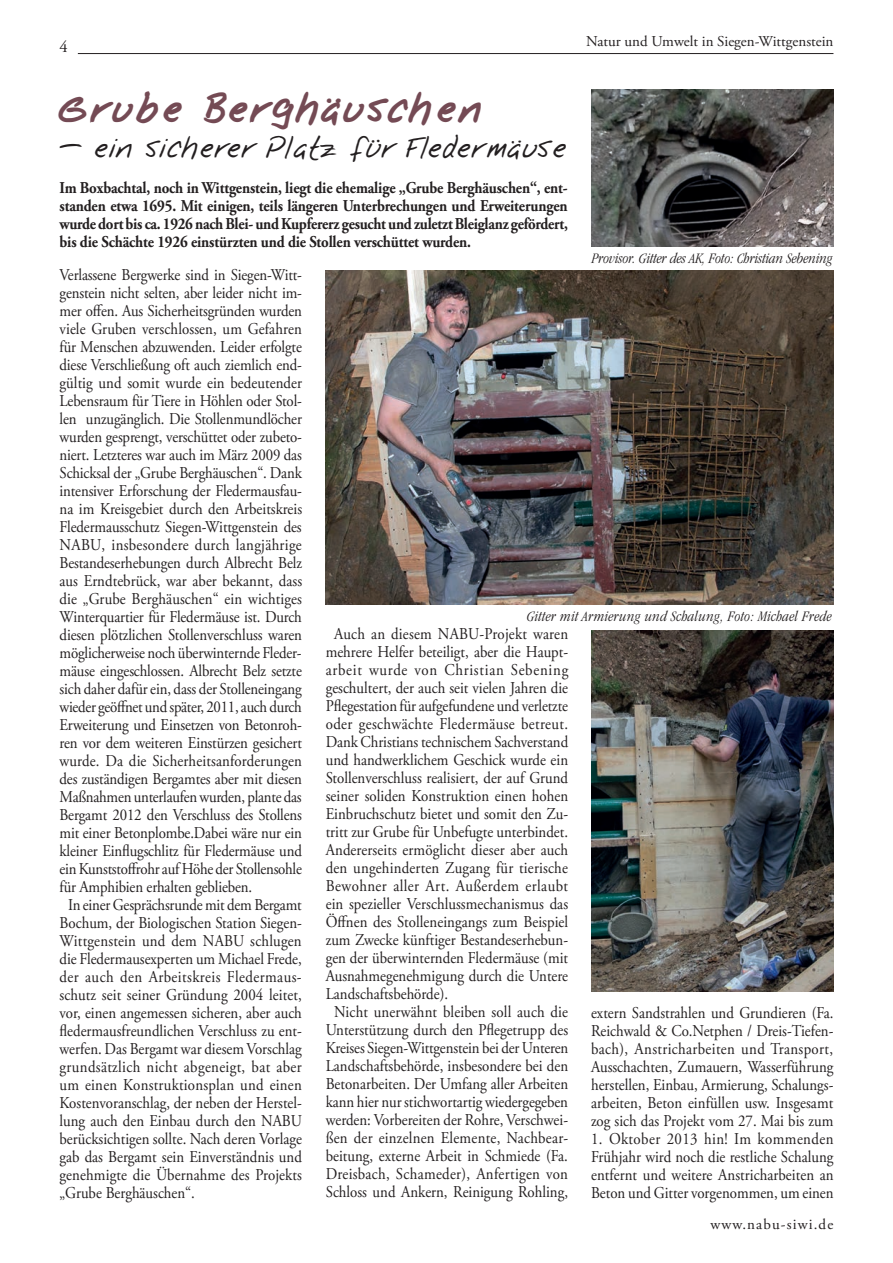
<style>
.page{position:relative;width:893px;height:1263px;background:#fff}
.page>*{position:absolute;margin:0;border:0;box-sizing:border-box;transform-origin:0 0}
.t1{font:700 36px "Nabu Note 4";color:#744a54}
.t2{font:27px "Nabu Note 4";color:#231f20}
.t3{font:16.5px/18px "Adobe Garamond Pro";color:#231f20;text-align:justify;scale:.9 1}
.t4{font:700 16.5px/18px "Adobe Garamond Pro";letter-spacing:-.01em;color:#231f20;text-align:justify;scale:.9 1}
.t5{font:16.5px "Adobe Garamond Pro";letter-spacing:.025em;color:#231f20;scale:.9 1}
.t6{font:16.5px "Adobe Garamond Pro";letter-spacing:.02em;color:#231f20;scale:.9 1}
.t7{font:16.5px "Adobe Garamond Pro";letter-spacing:.03em;color:#231f20;scale:.9 1}
.t8{font:16.5px "Adobe Garamond Pro";letter-spacing:-.02em;color:#231f20;scale:.9 1}
.t9{font:16.5px "Adobe Garamond Pro";letter-spacing:.05em;color:#231f20;scale:.9 1}
.t10{font:16.5px "Adobe Garamond Pro";color:#231f20}
.t11{font:italic 300 condensed 15px "Garamond";letter-spacing:.02em;color:#231f20}
.t12{font:italic 300 condensed 15px "Garamond";color:#231f20}
.t13{font:15px "Adobe Garamond Pro";color:#231f20}
.t14{font:15px "Adobe Garamond Pro";letter-spacing:.075em;color:#231f20}
</style>
<div class="page">
<hr style="left:78px;top:53px;width:755px;height:1px;background:#231f20">
<img style="left:325px;top:270px;width:508px;height:334px">
<img style="left:591px;top:630px;width:242px;height:362px">
<img style="left:591px;top:89px;width:242px;height:158px">
<p class="t10" style="left:60px;top:37px;width:10px">4</p>
<p class="t13" style="left:586px;top:32px;width:249px">Natur und Umwelt in Siegen-Wittgenstein</p>
<h1 class="t1" style="left:60px;top:89px;width:428px">Grube Berghäuschen</h1>
<h2 class="t2" style="left:60px;top:134px;width:510px">– ein sicherer Platz für Fledermäuse</h2>
<p class="t4" style="left:60px;top:179px;width:566px">Im Boxbachtal, noch in Wittgenstein, liegt die ehemalige „Grube Berghäuschen“, ent&shy;standen etwa 1695. Mit einigen, teils längeren Unterbrechungen und Erweiterungen wurde dort bis ca. 1926 nach Blei- und Kupfererz gesucht und zuletzt Bleiglanz gefördert, bis die Schächte 1926 einstürzten und die Stollen verschüttet wurden.</p>
<p class="t3" style="left:60px;top:266px;width:271px">Verlassene Bergwerke sind in Siegen-Witt-</p>
<p class="t3" style="left:60px;top:284px;width:271px">genstein nicht selten, aber leider nicht im-</p>
<p class="t3" style="left:60px;top:302px;width:271px">mer offen. Aus Sicherheitsgründen wurden</p>
<p class="t3" style="left:60px;top:320px;width:271px">viele Gruben verschlossen, um Gefahren</p>
<p class="t3" style="left:60px;top:338px;width:271px">für Menschen abzuwenden. Leider erfolgte</p>
<p class="t3" style="left:60px;top:356px;width:271px">diese Verschließung oft auch ziemlich end-</p>
<p class="t3" style="left:60px;top:374px;width:271px">gültig und somit wurde ein bedeutender</p>
<p class="t3" style="left:60px;top:392px;width:271px">Lebensraum für Tiere in Höhlen oder Stol-</p>
<p class="t3" style="left:60px;top:410px;width:271px">len unzugänglich. Die Stollenmundlöcher</p>
<p class="t3" style="left:60px;top:428px;width:271px">wurden gesprengt, verschüttet oder zubeto-</p>
<p class="t3" style="left:60px;top:446px;width:271px">niert. Letzteres war auch im März 2009 das</p>
<p class="t3" style="left:60px;top:464px;width:271px">Schicksal der „Grube Berghäuschen“. Dank</p>
<p class="t3" style="left:60px;top:482px;width:271px">intensiver Erforschung der Fledermausfau-</p>
<p class="t3" style="left:60px;top:500px;width:271px">na im Kreisgebiet durch den Arbeitskreis</p>
<p class="t3" style="left:60px;top:518px;width:271px">Fledermausschutz Siegen-Wittgenstein des</p>
<p class="t6" style="left:60px;top:535px;width:271px">NABU, insbesondere durch langjährige</p>
<p class="t3" style="left:60px;top:554px;width:271px">Bestandeserhebungen durch Albrecht Belz</p>
<p class="t3" style="left:60px;top:572px;width:271px">aus Erndtebrück, war aber bekannt, dass</p>
<p class="t3" style="left:60px;top:590px;width:271px">die „Grube Berghäuschen“ ein wichtiges</p>
<p class="t3" style="left:60px;top:608px;width:271px">Winterquartier für Fledermäuse ist. Durch</p>
<p class="t3" style="left:60px;top:626px;width:271px">diesen plötzlichen Stollenverschluss waren</p>
<p class="t3" style="left:60px;top:644px;width:271px">möglicherweise noch überwinternde Fleder-</p>
<p class="t3" style="left:60px;top:662px;width:271px">mäuse eingeschlossen. Albrecht Belz setzte</p>
<p class="t3" style="left:60px;top:680px;width:271px">sich daher dafür ein, dass der Stolleneingang</p>
<p class="t8" style="left:60px;top:697px;width:271px">wieder geöffnet und später, 2011, auch durch</p>
<p class="t3" style="left:60px;top:716px;width:271px">Erweiterung und Einsetzen von Betonroh-</p>
<p class="t3" style="left:60px;top:734px;width:271px">ren vor dem weiteren Einstürzen gesichert</p>
<p class="t3" style="left:60px;top:752px;width:271px">wurde. Da die Sicherheitsanforderungen</p>
<p class="t3" style="left:60px;top:770px;width:271px">des zuständigen Bergamtes aber mit diesen</p>
<p class="t3" style="left:60px;top:788px;width:271px">Maßnahmen unterlaufen wurden, plante das</p>
<p class="t3" style="left:60px;top:806px;width:271px">Bergamt 2012 den Verschluss des Stollens</p>
<p class="t3" style="left:60px;top:824px;width:271px">mit einer Betonplombe.Dabei wäre nur ein</p>
<p class="t3" style="left:60px;top:842px;width:271px">kleiner Einflugschlitz für Fledermäuse und</p>
<p class="t3" style="left:60px;top:860px;width:271px">ein Kunststoffrohr auf Höhe der Stollensohle</p>
<p class="t3" style="left:60px;top:878px;width:215px">für Amphibien erhalten geblieben.</p>
<p class="t3" style="left:68px;top:896px;width:261px">In einer Gesprächsrunde mit dem Bergamt</p>
<p class="t3" style="left:60px;top:914px;width:271px">Bochum, der Biologischen Station Siegen-</p>
<p class="t3" style="left:60px;top:932px;width:271px">Wittgenstein und dem NABU schlugen</p>
<p class="t3" style="left:60px;top:950px;width:271px">die Fledermausexperten um Michael Frede,</p>
<p class="t7" style="left:60px;top:967px;width:271px">der auch den Arbeitskreis Fledermaus-</p>
<p class="t3" style="left:60px;top:986px;width:271px">schutz seit seiner Gründung 2004 leitet,</p>
<p class="t3" style="left:60px;top:1004px;width:271px">vor, einen angemessen sicheren, aber auch</p>
<p class="t3" style="left:60px;top:1022px;width:271px">fledermausfreundlichen Verschluss zu ent-</p>
<p class="t3" style="left:60px;top:1040px;width:271px">werfen. Das Bergamt war diesem Vorschlag</p>
<p class="t5" style="left:60px;top:1057px;width:271px">grundsätzlich nicht abgeneigt, bat aber</p>
<p class="t3" style="left:60px;top:1076px;width:271px">um einen Konstruktionsplan und einen</p>
<p class="t3" style="left:60px;top:1094px;width:271px">Kostenvoranschlag, der neben der Herstel-</p>
<p class="t3" style="left:60px;top:1112px;width:271px">lung auch den Einbau durch den NABU</p>
<p class="t3" style="left:60px;top:1130px;width:271px">berücksichtigen sollte. Nach deren Vorlage</p>
<p class="t3" style="left:60px;top:1148px;width:271px">gab das Bergamt sein Einverständnis und</p>
<p class="t3" style="left:60px;top:1166px;width:271px">genehmigte die Übernahme des Projekts</p>
<p class="t3" style="left:60px;top:1184px;width:152px">„Grube Berghäuschen“.</p>
<p class="t12" style="left:592px;top:250px;width:243px">Provisor. Gitter des AK, Foto: Christian Sebening</p>
<p class="t11" style="left:527px;top:608px;width:306px">Gitter mit Armierung und Schalung, Foto: Michael Frede</p>
<p class="t3" style="left:334px;top:626px;width:261px">Auch an diesem NABU-Projekt waren</p>
<p class="t3" style="left:326px;top:644px;width:271px">mehrere Helfer beteiligt, aber die Haupt-</p>
<p class="t9" style="left:326px;top:660px;width:271px">arbeit wurde von Christian Sebening</p>
<p class="t3" style="left:326px;top:680px;width:271px">geschultert, der auch seit vielen Jahren die</p>
<p class="t3" style="left:326px;top:698px;width:271px">Pflegestation für aufgefundene und verletzte</p>
<p class="t5" style="left:326px;top:714px;width:271px">oder geschwächte Fledermäuse betreut.</p>
<p class="t3" style="left:326px;top:734px;width:271px">Dank Christians technischem Sachverstand</p>
<p class="t3" style="left:326px;top:752px;width:271px">und handwerklichem Geschick wurde ein</p>
<p class="t3" style="left:326px;top:770px;width:271px">Stollenverschluss realisiert, der auf Grund</p>
<p class="t3" style="left:326px;top:788px;width:271px">seiner soliden Konstruktion einen hohen</p>
<p class="t3" style="left:326px;top:806px;width:271px">Einbruchschutz bietet und somit den Zu-</p>
<p class="t3" style="left:326px;top:824px;width:271px">tritt zur Grube für Unbefugte unterbindet.</p>
<p class="t3" style="left:326px;top:842px;width:271px">Andererseits ermöglicht dieser aber auch</p>
<p class="t3" style="left:326px;top:860px;width:271px">den ungehinderten Zugang für tierische</p>
<p class="t7" style="left:326px;top:876px;width:271px">Bewohner aller Art. Außerdem erlaubt</p>
<p class="t3" style="left:326px;top:896px;width:271px">ein spezieller Verschlussmechanismus das</p>
<p class="t3" style="left:326px;top:914px;width:271px">Öffnen des Stolleneingangs zum Beispiel</p>
<p class="t3" style="left:326px;top:932px;width:271px">zum Zwecke künftiger Bestandeserhebun-</p>
<p class="t3" style="left:326px;top:950px;width:271px">gen der überwinternden Fledermäuse (mit</p>
<p class="t3" style="left:326px;top:968px;width:271px">Ausnahmegenehmigung durch die Untere</p>
<p class="t3" style="left:326px;top:986px;width:138px">Landschaftsbehörde).</p>
<p class="t3" style="left:334px;top:1004px;width:261px">Nicht unerwähnt bleiben soll auch die</p>
<p class="t3" style="left:326px;top:1022px;width:271px">Unterstützung durch den Pflegetrupp des</p>
<p class="t3" style="left:326px;top:1040px;width:271px">Kreises Siegen-Wittgenstein bei der Unteren</p>
<p class="t3" style="left:326px;top:1058px;width:271px">Landschaftsbehörde, insbesondere bei den</p>
<p class="t3" style="left:326px;top:1076px;width:271px">Betonarbeiten. Der Umfang aller Arbeiten</p>
<p class="t3" style="left:326px;top:1094px;width:271px">kann hier nur stichwortartig wiedergegeben</p>
<p class="t3" style="left:326px;top:1112px;width:271px">werden: Vorbereiten der Rohre, Verschwei-</p>
<p class="t3" style="left:326px;top:1130px;width:271px">ßen der einzelnen Elemente, Nachbear-</p>
<p class="t3" style="left:326px;top:1148px;width:271px">beitung, externe Arbeit in Schmiede (Fa.</p>
<p class="t6" style="left:326px;top:1164px;width:271px">Dreisbach, Schameder), Anfertigen von</p>
<p class="t3" style="left:326px;top:1184px;width:271px">Schloss und Ankern, Reinigung Rohling,</p>
<p class="t3" style="left:591px;top:1004px;width:271px">extern Sandstrahlen und Grundieren (Fa.<br>Reichwald &amp; Co.Netphen / Dreis-Tiefen&shy;bach), Anstricharbeiten und Transport, Ausschachten, Zumauern, Wasserführung herstellen, Einbau, Armierung, Schalungs&shy;arbeiten, Beton einfüllen usw. Insgesamt zog sich das Projekt vom 27. Mai bis zum</p>
<p class="t3" style="left:591px;top:1130px;width:271px">1. Oktober 2013 hin! Im kommenden Frühjahr wird noch die restliche Schalung entfernt und weitere Anstricharbeiten an Beton und Gitter vorgenommen, um einen</p>
<p class="t14" style="left:710px;top:1215px;width:124px">www.nabu-siwi.de</p>
</div>
